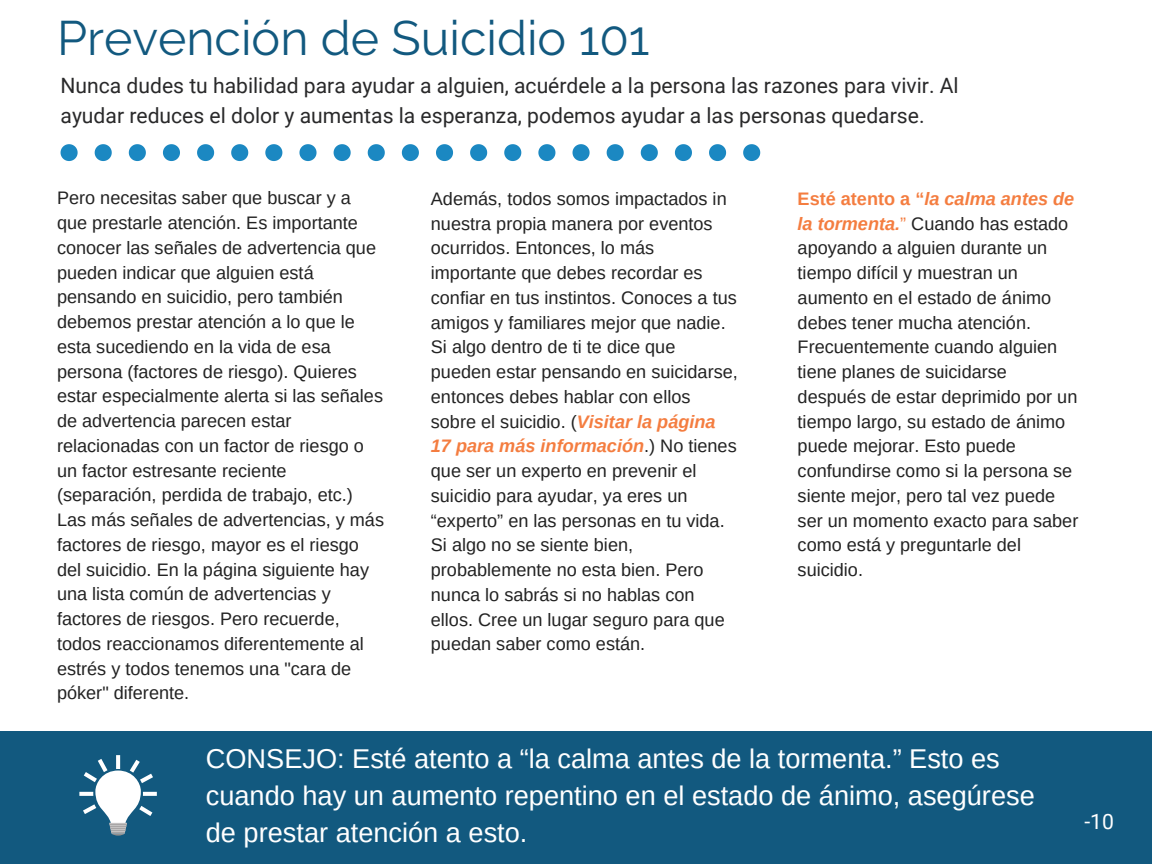
<style>
.page{position:relative;width:1152px;height:864px;background:#fff}
.page>*{position:absolute;margin:0;border:0;box-sizing:border-box;transform-origin:0 0}
.t1{font:48.3px "Raleway";color:#12597f}
.t2{font:27.15px/37.2px "Arimo";color:#fff}
.t3{font:21.15px/29.2px "Roboto";color:#29292a}
.t4{font:21.15px "Roboto";color:#fff}
.t5{font:18.15px/24.8px "Arimo";color:#222}
.s1{font-weight:700;font-style:italic;color:#f47d40}
.s2{font-weight:700;color:#f47d40}
.s3{color:#f47d40}
</style>
<div class="page">
<div style="left:0;top:731px;width:1152px;height:133px;background:#12597f"></div>
<svg style="left:79px;top:755px;width:78px;height:81px"></svg>
<svg style="left:61px;top:144px;width:17px;height:17px"></svg>
<svg style="left:95px;top:144px;width:17px;height:17px"></svg>
<svg style="left:129px;top:144px;width:17px;height:17px"></svg>
<svg style="left:163px;top:144px;width:17px;height:17px"></svg>
<svg style="left:197px;top:144px;width:17px;height:17px"></svg>
<svg style="left:231px;top:144px;width:17px;height:17px"></svg>
<svg style="left:265px;top:144px;width:17px;height:17px"></svg>
<svg style="left:299px;top:144px;width:18px;height:17px"></svg>
<svg style="left:334px;top:144px;width:17px;height:17px"></svg>
<svg style="left:368px;top:144px;width:17px;height:17px"></svg>
<svg style="left:402px;top:144px;width:17px;height:17px"></svg>
<svg style="left:436px;top:144px;width:17px;height:17px"></svg>
<svg style="left:470px;top:144px;width:17px;height:17px"></svg>
<svg style="left:504px;top:144px;width:17px;height:17px"></svg>
<svg style="left:538px;top:144px;width:17px;height:17px"></svg>
<svg style="left:573px;top:144px;width:17px;height:17px"></svg>
<svg style="left:607px;top:144px;width:17px;height:17px"></svg>
<svg style="left:641px;top:144px;width:17px;height:17px"></svg>
<svg style="left:675px;top:144px;width:17px;height:17px"></svg>
<svg style="left:709px;top:144px;width:17px;height:17px"></svg>
<svg style="left:743px;top:144px;width:17px;height:17px"></svg>
<p class="t1" style="left:57px;top:10px;width:594px">Prevención de Suicidio 101</p>
<p class="t3" style="left:61px;top:72px;width:900px">Nunca dudes tu habilidad para ayudar a alguien, acuérdele a la persona las razones para vivir. Al ayudar reduces el dolor y aumentas la esperanza, podemos ayudar a las personas quedarse.</p>
<p class="t5" style="left:57px;top:186px;width:329px">Pero necesitas saber que buscar y a que prestarle atención. Es importante conocer las señales de advertencia que pueden indicar que alguien está pensando en suicidio, pero también debemos prestar atención a lo que le esta sucediendo en la vida de esa persona (factores de riesgo). Quieres estar especialmente alerta si las señales de advertencia parecen estar relacionadas con un factor de riesgo o un factor estresante reciente (separación, perdida de trabajo, etc.)<br>Las más señales de advertencias, y más factores de riesgo, mayor es el riesgo del suicidio. En la página siguiente hay una lista común de advertencias y factores de riesgos. Pero recuerde, todos reaccionamos diferentemente al estrés y todos tenemos una "cara de póker" diferente.</p>
<p class="t5" style="left:431px;top:186px;width:308px">Además, todos somos impactados in nuestra propia manera por eventos ocurridos. Entonces, lo más importante que debes recordar es confiar en tus instintos. Conoces a tus amigos y familiares mejor que nadie.<br>Si algo dentro de ti te dice que pueden estar pensando en suicidarse, entonces debes hablar con ellos sobre el suicidio. (<span class="s1">Visitar la página<br>17 para más información</span>.) No tienes que ser un experto en prevenir el suicidio para ayudar, ya eres un “experto” en las personas en tu vida.<br>Si algo no se siente bien, probablemente no esta bien. Pero nunca lo sabrás si no hablas con ellos. Cree un lugar seguro para que puedan saber como están.</p>
<p class="t5" style="left:798px;top:186px;width:282px"><span class="s2">Esté atento a “</span><span class="s1">la calma antes de la tormenta.</span><span class="s3">”</span> Cuando has estado apoyando a alguien durante un tiempo difícil y muestran un aumento en el estado de ánimo debes tener mucha atención.<br>Frecuentemente cuando alguien tiene planes de suicidarse después de estar deprimido por un tiempo largo, su estado de ánimo puede mejorar. Esto puede confundirse como si la persona se siente mejor, pero tal vez puede ser un momento exacto para saber como está y preguntarle del suicidio.</p>
<p class="t2" style="left:206px;top:740px;width:830px">CONSEJO: Esté atento a “la calma antes de la tormenta.” Esto es cuando hay un aumento repentino en el estado de ánimo, asegúrese de prestar atención a esto.</p>
<p class="t4" style="left:1084px;top:809px;width:31px">-10</p>
</div>
